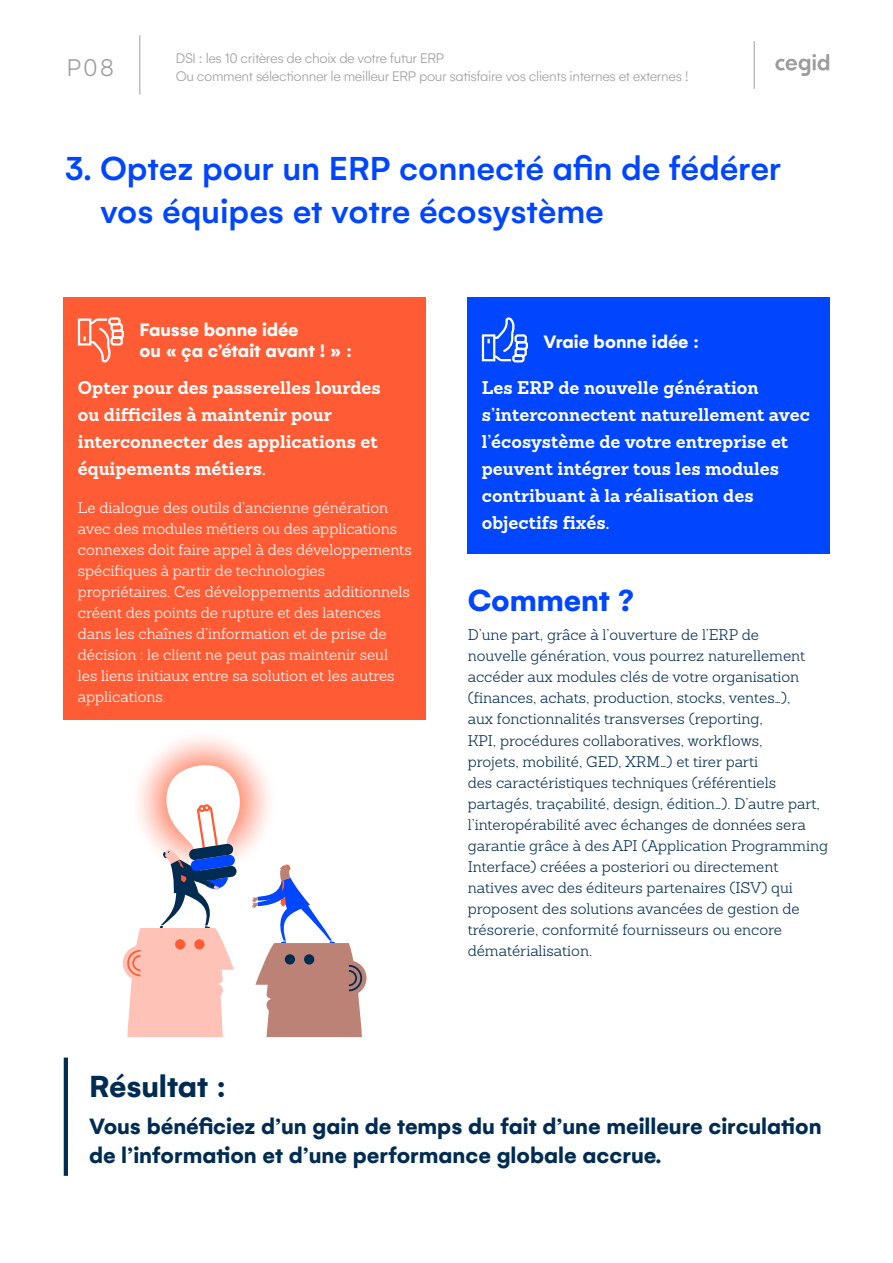
<style>
.page{position:relative;width:893px;height:1263px;background:#fff}
.page>*{position:absolute;margin:0;border:0;box-sizing:border-box;transform-origin:0 0}
.EB_-_Titre{font:500 36px/43.2px "Gelion";color:#0046fe}
.Titre{font:700 33px "Gelion";color:#002c52}
.Titre-2{font:700 33px "Gelion";color:#0046fe}
.t1{font:300 26.1px "Gelion";color:#9d9d9c}
.EB_-_Paragraphe{font:700 24px/28.8px "Gelion";color:#002c52}
.EB_-_Paragraphe_fin{font:700 19.5px/21px "Gelion";color:#fff}
.EB_-_Paragraphe_fin-2{font:700 18px/27px "Sanchez";color:#fff}
.EB_-_Paragraphe_fin-3{font:300 15px/21px "Sanchez";color:#002c52}
.EB_-_Paragraphe_fin-4{font:300 15px/21px "Sanchez";color:#fff}
.t2{font:300 15px "Gelion";letter-spacing:-.025em;color:#9d9d9c}
</style>
<div class="page">
<svg style="left:775px;top:54px;width:54px;height:22px"></svg>
<hr style="left:139px;top:35px;width:1px;height:60px;background:#9d9d9c">
<hr style="left:754px;top:41px;width:1px;height:48px;background:#9d9d9c">
<div style="left:468px;top:298px;width:362px;height:256px;background:#0046fe"></div>
<div style="left:64px;top:298px;width:362px;height:422px;background:#ff5c35"></div>
<svg style="left:481px;top:317px;width:47px;height:46px"></svg>
<svg style="left:77px;top:317px;width:47px;height:46px"></svg>
<hr style="left:64px;top:1057px;width:4px;height:119px;background:#002c52">
<svg style="left:123px;top:737px;width:244px;height:300px"></svg>
<h3 class="t1" style="left:67px;top:53px;width:49px">P08</h3>
<p class="t2" style="left:176px;top:50px;width:270px">DSI : les 10 critères de choix de votre futur ERP</p>
<p class="t2" style="left:176px;top:68px;width:514px">Ou comment sélectionner le meilleur ERP pour satisfaire vos clients internes et externes !</p>
<p class="EB_-_Titre" style="left:100px;top:146px;width:683px;text-indent:-35px">3. Optez pour un ERP connecté afin de fédérer vos équipes et votre écosystème</p>
<p class="EB_-_Paragraphe_fin" style="left:140px;top:319px;width:214px">Fausse bonne idée<br>ou « ça c’était avant ! » :</p>
<p class="EB_-_Paragraphe_fin-2" style="left:78px;top:374px;width:304px">Opter pour des passerelles lourdes ou difficiles à maintenir pour interconnecter des applications et équipements métiers.</p>
<p class="EB_-_Paragraphe_fin-4" style="left:78px;top:497px;width:335px">Le dialogue des outils d’ancienne génération avec des modules métiers ou des applications connexes doit faire appel à des développements spécifiques à partir de technologies propriétaires. Ces développements additionnels créent des points de rupture et des latences dans les chaînes d’information et de prise de décision : le client ne peut pas maintenir seul<br>les liens initiaux entre sa solution et les autres applications.</p>
<p class="EB_-_Paragraphe_fin" style="left:543px;top:331px;width:157px">Vraie bonne idée :</p>
<p class="EB_-_Paragraphe_fin-2" style="left:482px;top:374px;width:330px">Les ERP de nouvelle génération s’interconnectent naturellement avec l’écosystème de votre entreprise et peuvent intégrer tous les modules contribuant à la réalisation des objectifs fixés.</p>
<p class="Titre-2" style="left:468px;top:579px;width:168px">Comment ?</p>
<p class="EB_-_Paragraphe_fin-3" style="left:468px;top:625px;width:362px">D’une part, grâce à l’ouverture de l’ERP de<br>nouvelle génération, vous pourrez naturellement accéder aux modules clés de votre organisation (finances, achats, production, stocks, ventes…),<br>aux fonctionnalités transverses (reporting,<br>KPI, procédures collaboratives, workflows,<br>projets, mobilité, GED, XRM…) et tirer parti<br>des caractéristiques techniques (référentiels partagés, traçabilité, design, édition…). D’autre part, l’interopérabilité avec échanges de données sera garantie grâce à des API (Application Programming Interface) créées a posteriori ou directement natives avec des éditeurs partenaires (ISV) qui proposent des solutions avancées de gestion de trésorerie, conformité fournisseurs ou encore dématérialisation.</p>
<p class="Titre" style="left:89px;top:1065px;width:139px">Résultat :</p>
<p class="EB_-_Paragraphe" style="left:89px;top:1111px;width:734px">Vous bénéficiez d’un gain de temps du fait d’une meilleure circulation de l’information et d’une performance globale accrue.</p>
</div>
